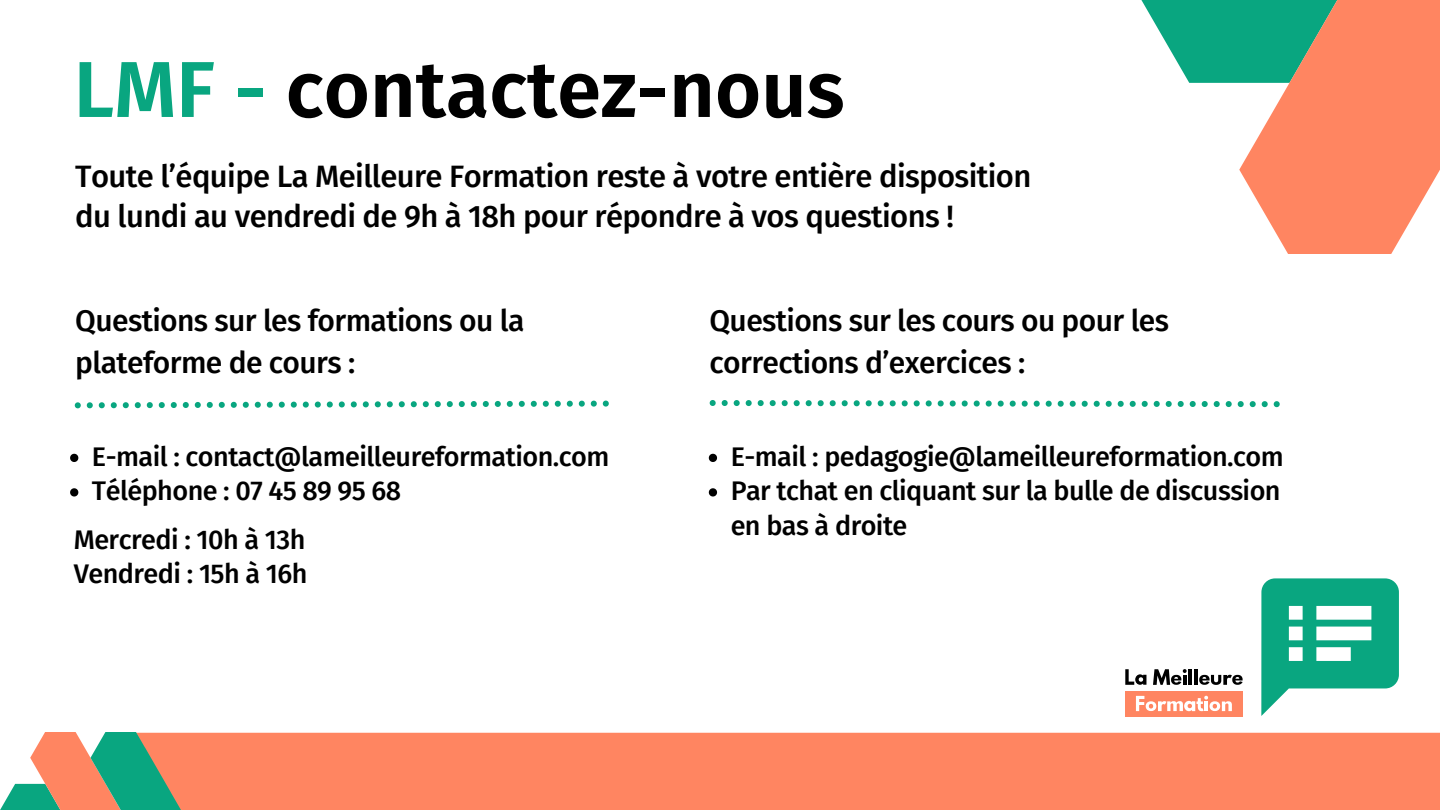
<style>
.page{position:relative;width:1440px;height:810px;background:#fff}
.page>*{position:absolute;margin:0;border:0;box-sizing:border-box;transform-origin:0 0}
.t1{font:600 79.2px "Fira Sans";color:#000}
.t2{font:500 31px/39.8px "Fira Sans";letter-spacing:-.02em;color:#000}
.t3{font:500 30px/42px "Fira Sans";letter-spacing:-.02em;color:#000}
.t4{font:500 27px/34.5px "Fira Sans";letter-spacing:-.02em;color:#000}
.s1{color:#09a680}
</style>
<div class="page">
<div style="left:181px;top:733px;width:1259px;height:77px;background:#ff8561"></div>
<svg style="left:0;top:733px;width:181px;height:77px"></svg>
<svg style="left:75px;top:401px;width:534px;height:7px"></svg>
<svg style="left:70px;top:454px;width:8px;height:8px"></svg>
<svg style="left:70px;top:488px;width:8px;height:9px"></svg>
<svg style="left:1141px;top:0;width:98px;height:83px"></svg>
<svg style="left:1239px;top:0;width:200px;height:253px;background:#e09878"></svg>
<svg style="left:1439px;top:0;width:1px;height:171px"></svg>
<svg style="left:710px;top:400px;width:570px;height:7px"></svg>
<svg style="left:709px;top:454px;width:8px;height:8px"></svg>
<svg style="left:709px;top:488px;width:8px;height:9px"></svg>
<svg style="left:1261px;top:578px;width:138px;height:138px"></svg>
<div style="left:1125px;top:691px;width:118px;height:26px;background:#ff8561"></div>
<hr style="left:1189px;top:669px;width:3px;height:16px;background:#000">
<hr style="left:1194px;top:669px;width:3px;height:16px;background:#000">
<svg style="left:1153px;top:669px;width:34px;height:16px"></svg>
<svg style="left:1199px;top:675px;width:44px;height:10px"></svg>
<svg style="left:1125px;top:669px;width:21px;height:16px"></svg>
<svg style="left:1136px;top:696px;width:96px;height:15px"></svg>
<h2 class="t1" style="left:74px;top:43px;width:772px"><span class="s1">LMF -</span> contactez-nous</h2>
<p class="t2" style="left:75px;top:157px;width:958px">Toute l’équipe La Meilleure Formation reste à votre entière disposition du lundi au vendredi de 9h à 18h pour répondre à vos questions !</p>
<h1 class="t3" style="left:75px;top:300px;width:451px">Questions sur les formations ou la plateforme de cours :</h1>
<h2 class="t4" style="left:92px;top:439px;width:519px">E-mail : contact@lameilleureformation.com</h2>
<p class="t4" style="left:92px;top:474px;width:311px">Téléphone : 07 45 89 95 68</p>
<h2 class="t4" style="left:74px;top:522px;width:235px">Mercredi : 10h à 13h<br>Vendredi : 15h à 16h</h2>
<p class="t3" style="left:710px;top:300px;width:461px">Questions sur les cours ou pour les corrections d’exercices :</p>
<h3 class="t4" style="left:731px;top:439px;width:555px">E-mail : pedagogie@lameilleureformation.com</h3>
<p class="t4" style="left:731px;top:474px;width:551px">Par tchat en cliquant sur la bulle de discussion en bas à droite</p>
</div>
